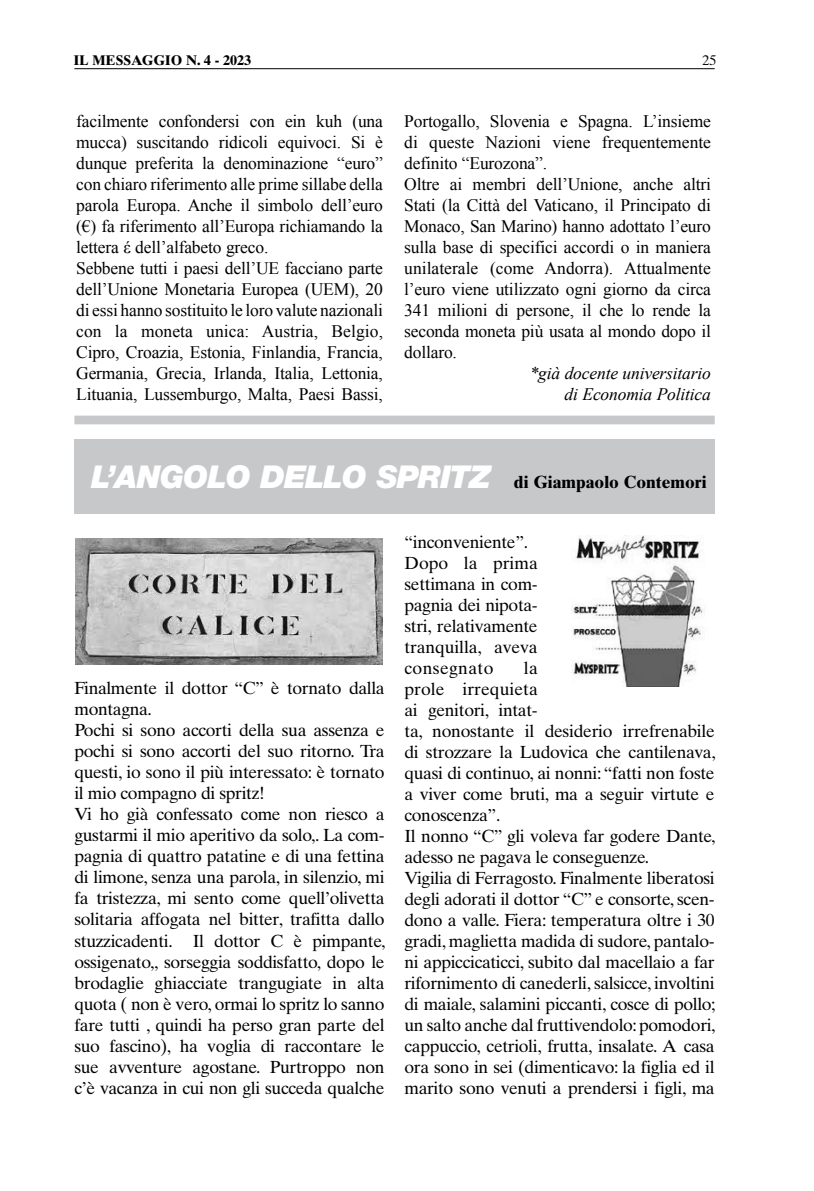
<style>
.page{position:relative;width:814px;height:1191px;background:#fff}
.page>*{position:absolute;margin:0;border:0;box-sizing:border-box;transform-origin:0 0}
.t1{font:17.5px/21px "Times Ten";letter-spacing:-.02em;color:#000}
.t2{font:17.5px/21px "Times New Roman";letter-spacing:-.01em;color:#000}
.t3{font:italic 17.5px/21px "Times New Roman";letter-spacing:-.01em;color:#000;text-align:right}
.t4{font:700 17.5px "Times Ten";color:#000}
.t5{font:700 14px "Times Ten";color:#000}
.t6{font:14px "Times Ten";color:#000}
.s1{font-family:"Helvetica Neue LT Std";font-weight:900;font-style:italic;font-size:31.5px;color:#fff}
</style>
<div class="page">
<hr style="left:74px;top:68px;width:640px;height:1px;background:#000">
<div style="left:74px;top:415px;width:640px;height:9px;background:#c7c8ca"></div>
<div style="left:74px;top:439px;width:640px;height:74px;background:#c7c8ca"></div>
<img style="left:571px;top:535px;width:132px;height:151px">
<img style="left:76px;top:538px;width:306px;height:127px">
<p class="t5" style="left:74px;top:51px;width:179px">IL MESSAGGIO N. 4 - 2023</p>
<p class="t6" style="left:702px;top:52px;width:15px">25</p>
<p class="t2" style="left:76px;top:110px;width:308px">facilmente confondersi con ein kuh (una mucca) suscitando ridicoli equivoci. Si è dunque preferita la denominazione “euro” con chiaro riferimento alle prime sillabe della parola Europa. Anche il simbolo dell’euro (€) fa riferimento all’Europa richiamando la lettera έ dell’alfabeto greco.<br>Sebbene tutti i paesi dell’UE facciano parte dell’Unione Monetaria Europea (UEM), 20 di essi hanno sostituito le loro valute nazionali con la moneta unica: Austria, Belgio, Cipro, Croazia, Estonia, Finlandia, Francia, Germania, Grecia, Irlanda, Italia, Lettonia, Lituania, Lussemburgo, Malta, Paesi Bassi,</p>
<p class="t2" style="left:404px;top:110px;width:308px">Portogallo, Slovenia e Spagna. L’insieme di queste Nazioni viene frequentemente definito “Eurozona”.<br>Oltre ai membri dell’Unione, anche altri Stati (la Città del Vaticano, il Principato di Monaco, San Marino) hanno adottato l’euro sulla base di specifici accordi o in maniera unilaterale (come Andorra). Attualmente l’euro viene utilizzato ogni giorno da circa 341 milioni di persone, il che lo rende la seconda moneta più usata al mondo dopo il dollaro.</p>
<p class="t3" style="left:529px;top:362px;width:183px">*già docente universitario di Economia Politica</p>
<p class="t4" style="left:91px;top:471px;width:617px"><span class="s1">L’ANGOLO DELLO SPRITZ</span> di Giampaolo Contemori</p>
<p class="t1" style="left:74px;top:678px;width:312px">Finalmente il dottor “C” è tornato dalla montagna.<br>Pochi si sono accorti della sua assenza e pochi si sono accorti del suo ritorno. Tra questi, io sono il più interessato: è tornato il mio compagno di spritz!<br>Vi ho già confessato come non riesco a gustarmi il mio aperitivo da solo,. La com&shy;pagnia di quattro patatine e di una fettina di limone, senza una parola, in silenzio, mi fa tristezza, mi sento come quell’olivetta solitaria affogata nel bitter, trafitta dallo stuzzicadenti. Il dottor C è pimpante, ossigenato,, sorseggia soddisfatto, dopo le brodaglie ghiacciate trangugiate in alta quota ( non è vero, ormai lo spritz lo sanno fare tutti , quindi ha perso gran parte del suo fascino), ha voglia di raccontare le sue avventure agostane. Purtroppo non c’è vacanza in cui non gli succeda qualche</p>
<p class="t1" style="left:404px;top:531px;width:135px">“inconveniente”.<br>Dopo la prima settimana in com&shy;pagnia dei nipota&shy;stri, relativamente tranquilla, aveva consegnato</p>
<p class="t1" style="left:404px;top:657px;width:313px;text-indent:119px">la<br>prole irrequieta<br>ai genitori, intat-<br>ta, nonostante il desiderio irrefrenabile di strozzare la Ludovica che cantilenava, quasi di continuo, ai nonni: “fatti non foste a viver come bruti, ma a seguir virtute e conoscenza”.<br>Il nonno “C” gli voleva far godere Dante, adesso ne pagava le conseguenze.<br>Vigilia di Ferragosto. Finalmente liberatosi degli adorati il dottor “C” e consorte, scen&shy;dono a valle. Fiera: temperatura oltre i 30 gradi, maglietta madida di sudore, pantalo&shy;ni appiccicaticci, subito dal macellaio a far rifornimento di canederli, salsicce, involtini di maiale, salamini piccanti, cosce di pollo; un salto anche dal fruttivendolo: pomodori, cappuccio, cetrioli, frutta, insalate. A casa ora sono in sei (dimenticavo: la figlia ed il marito sono venuti a prendersi i figli, ma</p>
</div>
